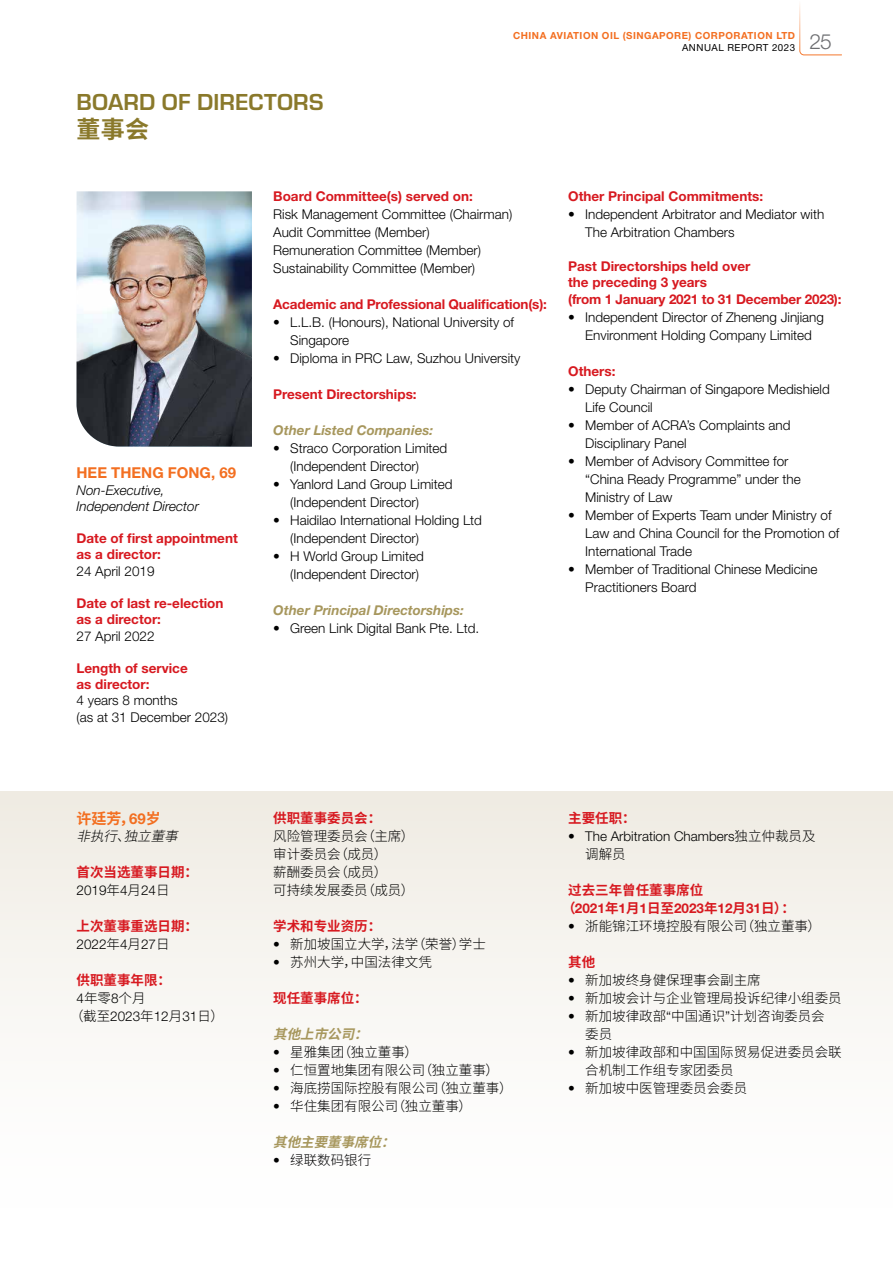
<style>
.page{position:relative;width:893px;height:1263px;background:#fff}
.page>*{position:absolute;margin:0;border:0;box-sizing:border-box;transform-origin:0 0}
.t1{font:700 24px "Eurostile";letter-spacing:.01em;color:#8a792b}
.t2{font:700 24px "Source Han Sans CN";color:#8a792b}
.t3{font:300 21px "Helvetica Neue LT Std";color:#6d6e71}
.t4{font:700 15px "Helvetica Neue LT Std";color:#f36f21}
.t5{font:700 15px "Source Han Sans CN";color:#f36f21}
.t6{font:300 13.5px/18px "Helvetica Neue LT Std";color:#000}
.t7{font:700 13.5px/16.2px "Helvetica Neue LT Std";color:#d71920}
.t8{font:300 13.5px/18px "Source Han Sans CN";color:#000}
.t9{font:700 13.5px/18px "Source Han Sans CN";color:#d71920}
.t10{font:italic 700 13.5px "Helvetica Neue LT Std";color:#a7975d}
.t11{font:italic 300 13.5px/16.2px "Helvetica Neue LT Std";color:#000}
.t12{font:italic 700 13.5px "Source Han Sans CN";color:#a7975d}
.t13{font:italic 300 13.5px "Source Han Sans CN";color:#000}
.t14{font:700 9.75px "Helvetica Neue LT Std";letter-spacing:.05em;color:#f36f21}
.t15{font:9.75px "Helvetica Neue LT Std";letter-spacing:.05em;color:#000}
.s1{font-family:"Helvetica Neue LT Std"}
.s2{font-family:"Source Han Sans CN"}
.s3{font-family:"Helvetica Neue LT Std";font-weight:300;color:#000}
.s4{font-weight:300;color:#000}
</style>
<div class="page">
<div style="left:0;top:791px;width:893px;height:421px;background:linear-gradient(to bottom,#f0ece4,#fff)"></div>
<img style="left:77px;top:191px;width:175px;height:255px">
<svg style="left:799px;top:4px;width:43px;height:52px"></svg>
<h1 class="t1" style="left:77px;top:84px;width:248px">BOARD OF DIRECTORS</h1>
<h1 class="t2" style="left:77px;top:116px;width:74px">董事会</h1>
<p class="t14" style="left:513px;top:30px;width:283px">CHINA AVIATION OIL (SINGAPORE) CORPORATION LTD</p>
<p class="t15" style="left:682px;top:42px;width:115px">ANNUAL REPORT 2023</p>
<h2 class="t3" style="left:809px;top:29px;width:24px">25</h2>
<p class="t4" style="left:77px;top:464px;width:161px">HEE THENG FONG, 69</p>
<p class="t11" style="left:77px;top:482px;width:124px">Non-Executive,<br>Independent Director</p>
<p class="t7" style="left:77px;top:530px;width:163px">Date of first appointment as a director:</p>
<p class="t6" style="left:77px;top:562px;width:80px">24 April 2019</p>
<p class="t7" style="left:77px;top:595px;width:148px">Date of last re-election as a director:</p>
<p class="t6" style="left:77px;top:626px;width:80px">27 April 2022</p>
<p class="t7" style="left:77px;top:660px;width:113px">Length of service as director:</p>
<p class="t6" style="left:77px;top:692px;width:153px;line-height:16.2px">4 years 8 months<br>(as at 31 December 2023)</p>
<p class="t5" style="left:77px;top:810px;width:86px">许廷芳，<span class="s1">69</span>岁</p>
<p class="t13" style="left:77px;top:828px;width:111px">非执行、独立董事</p>
<p class="t9" style="left:77px;top:863px;width:123px">首次当选董事日期：</p>
<p class="t6" style="left:77px;top:880px;width:95px">2019<span class="s2">年</span>4<span class="s2">月</span>24<span class="s2">日</span></p>
<p class="t9" style="left:77px;top:917px;width:123px">上次董事重选日期：</p>
<p class="t6" style="left:77px;top:934px;width:95px">2022<span class="s2">年</span>4<span class="s2">月</span>27<span class="s2">日</span></p>
<p class="t9" style="left:77px;top:971px;width:96px">供职董事年限：<br><span class="s3">4</span><span class="s4">年零</span><span class="s3">8</span><span class="s4">个月</span></p>
<p class="t6" style="left:70px;top:1006px;width:155px"><span class="s2">（截至</span>2023<span class="s2">年</span>12<span class="s2">月</span>31<span class="s2">日）</span></p>
<p class="t7" style="left:273px;top:188px;width:201px">Board Committee(s) served on:</p>
<p class="t6" style="left:273px;top:205px;width:241px">Risk Management Committee (Chairman)<br>Audit Committee (Member)<br>Remuneration Committee (Member)<br>Sustainability Committee (Member)</p>
<p class="t7" style="left:273px;top:296px;width:275px">Academic and Professional Qualification(s):</p>
<p class="t6" style="left:290px;top:313px;width:225px;text-indent:-17px">• L.L.B. (Honours), National University of<br>Singapore</p>
<p class="t6" style="left:273px;top:349px;width:249px">• Diploma in PRC Law, Suzhou University</p>
<p class="t7" style="left:273px;top:386px;width:145px">Present Directorships:</p>
<p class="t10" style="left:273px;top:422px;width:162px">Other Listed Companies:</p>
<p class="t6" style="left:290px;top:439px;width:159px;text-indent:-17px">• Straco Corporation Limited (Independent Director)</p>
<p class="t6" style="left:290px;top:475px;width:164px;text-indent:-17px">• Yanlord Land Group Limited (Independent Director)</p>
<p class="t6" style="left:290px;top:511px;width:193px;text-indent:-17px">• Haidilao International Holding Ltd (Independent Director)</p>
<p class="t6" style="left:290px;top:547px;width:135px;text-indent:-17px">• H World Group Limited (Independent Director)</p>
<p class="t10" style="left:273px;top:602px;width:192px">Other Principal Directorships:</p>
<p class="t6" style="left:273px;top:619px;width:208px">• Green Link Digital Bank Pte. Ltd.</p>
<p class="t7" style="left:568px;top:188px;width:196px">Other Principal Commitments:</p>
<p class="t6" style="left:585px;top:205px;width:241px;text-indent:-17px">• Independent Arbitrator and Mediator with<br>The Arbitration Chambers</p>
<p class="t7" style="left:568px;top:258px;width:275px">Past Directorships held over<br>the preceding 3 years<br>(from 1 January 2021 to 31 December 2023):</p>
<p class="t6" style="left:568px;top:307px;width:257px;text-align:center">• Independent Director of Zheneng Jinjiang<br>Environment Holding Company Limited</p>
<p class="t7" style="left:568px;top:362px;width:49px">Others:</p>
<p class="t6" style="left:585px;top:379px;width:246px;text-indent:-17px">• Deputy Chairman of Singapore Medishield<br>Life Council</p>
<p class="t6" style="left:585px;top:415px;width:207px;text-indent:-17px">• Member of ACRA’s Complaints and<br>Disciplinary Panel</p>
<p class="t6" style="left:585px;top:451px;width:217px;text-indent:-17px">• Member of Advisory Committee for “China Ready Programme” under the<br>Ministry of Law</p>
<p class="t6" style="left:585px;top:505px;width:256px;text-indent:-17px">• Member of Experts Team under Ministry of<br>Law and China Council for the Promotion of<br>International Trade</p>
<p class="t6" style="left:585px;top:559px;width:234px;text-indent:-17px">• Member of Traditional Chinese Medicine<br>Practitioners Board</p>
<p class="t9" style="left:273px;top:809px;width:109px">供职董事委员会：</p>
<p class="t8" style="left:273px;top:827px;width:143px">风险管理委员会（主席）审计委员会（成员）<br>薪酬委员会（成员）<br>可持续发展委员（成员）</p>
<p class="t9" style="left:273px;top:917px;width:109px">学术和专业资历：</p>
<p class="t8" style="left:273px;top:935px;width:214px"><span class="s1">•</span> 新加坡国立大学，法学（荣誉）学士</p>
<p class="t8" style="left:273px;top:953px;width:160px"><span class="s1">•</span> 苏州大学，中国法律文凭</p>
<p class="t9" style="left:273px;top:989px;width:96px">现任董事席位：</p>
<p class="t12" style="left:273px;top:1026px;width:104px">其他上市公司：</p>
<p class="t8" style="left:273px;top:1043px;width:146px"><span class="s1">•</span> 星雅集团（独立董事）</p>
<p class="t8" style="left:273px;top:1061px;width:227px"><span class="s1">•</span> 仁恒置地集团有限公司（独立董事）</p>
<p class="t8" style="left:273px;top:1079px;width:241px"><span class="s1">•</span> 海底捞国际控股有限公司（独立董事）</p>
<p class="t8" style="left:273px;top:1097px;width:200px"><span class="s1">•</span> 华住集团有限公司（独立董事）</p>
<p class="t12" style="left:273px;top:1134px;width:131px">其他主要董事席位：</p>
<p class="t8" style="left:273px;top:1151px;width:100px"><span class="s1">•</span> 绿联数码银行</p>
<p class="t9" style="left:568px;top:809px;width:69px">主要任职：</p>
<p class="t6" style="left:568px;top:827px;width:249px">• The Arbitration Chambers<span class="s2">独立仲裁员及</span></p>
<p class="t8" style="left:585px;top:845px;width:42px">调解员</p>
<p class="t9" style="left:568px;top:881px;width:136px">过去三年曾任董事席位</p>
<p class="t7" style="left:562px;top:900px;width:234px"><span class="s2">（</span>2021<span class="s2">年</span>1<span class="s2">月</span>1<span class="s2">日至</span>2023<span class="s2">年</span>12<span class="s2">月</span>31<span class="s2">日）：</span></p>
<p class="t8" style="left:568px;top:917px;width:254px"><span class="s1">•</span> 浙能锦江环境控股有限公司（独立董事）</p>
<p class="t9" style="left:568px;top:953px;width:28px">其他</p>
<p class="t8" style="left:568px;top:971px;width:194px"><span class="s1">•</span> 新加坡终身健保理事会副主席</p>
<p class="t8" style="left:568px;top:989px;width:275px"><span class="s1">•</span> 新加坡会计与企业管理局投诉纪律小组委员</p>
<p class="t8" style="left:585px;top:1007px;width:241px;text-indent:-17px"><span class="s1">•</span> 新加坡律政部<span class="s1">“</span>中国通识<span class="s1">”</span>计划咨询委员会委员</p>
<p class="t8" style="left:585px;top:1043px;width:258px;text-indent:-17px"><span class="s1">•</span> 新加坡律政部和中国国际贸易促进委员会联合机制工作组专家团委员</p>
<p class="t8" style="left:568px;top:1079px;width:181px"><span class="s1">•</span> 新加坡中医管理委员会委员</p>
</div>
